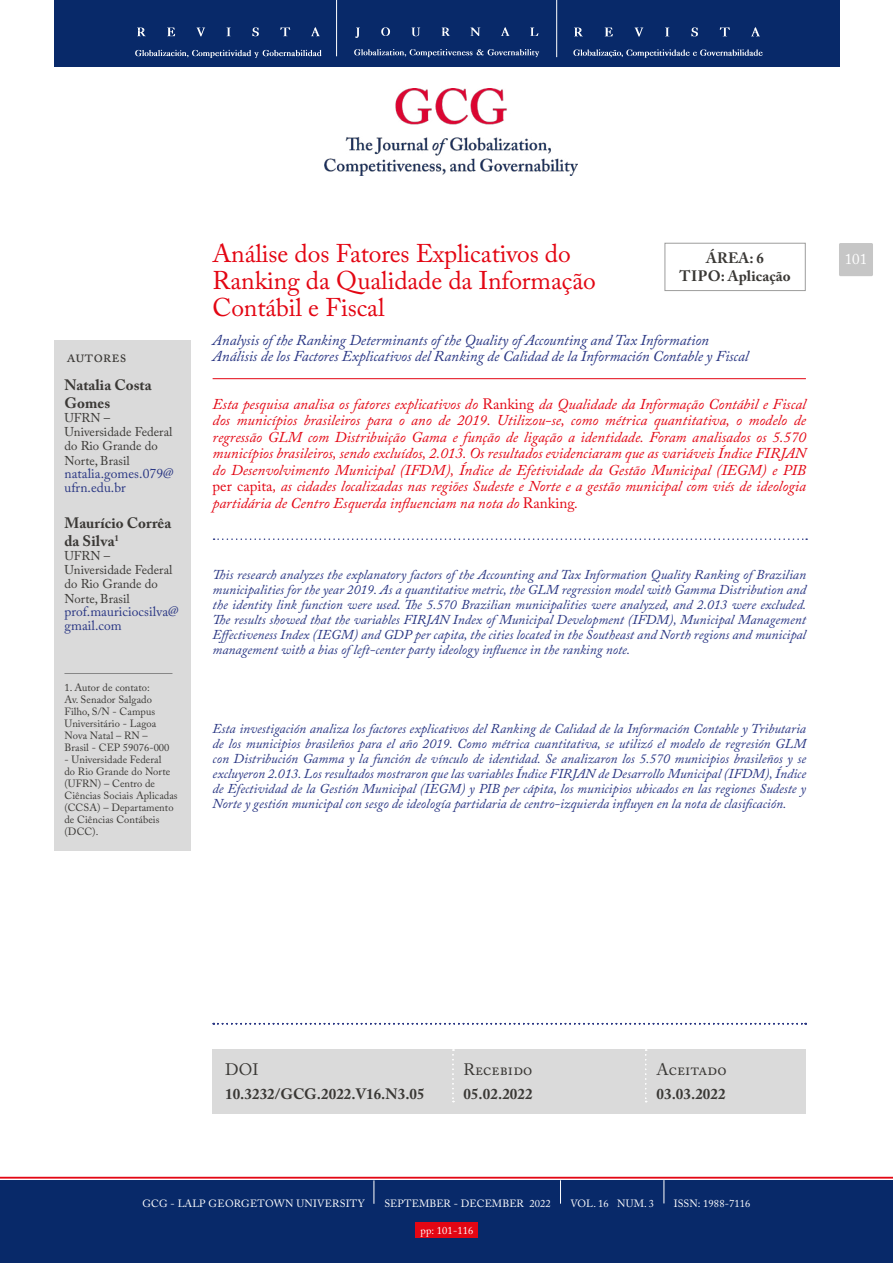
<style>
.page{position:relative;width:893px;height:1263px;background:#fff}
.page>*{position:absolute;margin:0;border:0;box-sizing:border-box;transform-origin:0 0}
.t1{font:25.5px/27px "Adobe Caslon Pro";letter-spacing:-.005em;color:#e30613}
.t2{font:16.5px "Adobe Caslon Pro";letter-spacing:.005em;color:#3a3835}
.t3{font:italic 15px/16.5px "Adobe Caslon Pro";color:#e30613;text-align:justify}
.t4{font:italic 15px/15.8px "Adobe Caslon Pro";letter-spacing:-.005em;color:#283583}
.t5{font:700 15px/18px "Adobe Caslon Pro";letter-spacing:.005em;color:#3a3835}
.t6{font:15px "Adobe Caslon Pro";color:#fff}
.t7{font:italic 13.5px/15px "Adobe Caslon Pro";color:#283583;text-align:justify}
.t8{font:13.5px/13.5px "Adobe Caslon Pro";color:#283583}
.t9{font:12.75px/14.2px "Adobe Caslon Pro";color:#3a3835}
.t10{font:10.5px/12px "Adobe Caslon Pro";letter-spacing:.005em;color:#3a3835}
.t11{font:10.5px "Adobe Caslon Pro";letter-spacing:.01em;color:#fff}
.s1{font-style:normal}
</style>
<div class="page">
<div style="left:0;top:1180px;width:893px;height:83px;background:#082969"></div>
<div style="left:54px;top:340px;width:137px;height:511px;background:#dadada"></div>
<div style="left:416px;top:1222px;width:62px;height:15px;background:#e30613"></div>
<div style="left:54px;top:0;width:785px;height:67px;background:#082969"></div>
<svg style="left:137px;top:28px;width:9px;height:8px"></svg>
<svg style="left:167px;top:28px;width:8px;height:8px"></svg>
<svg style="left:197px;top:28px;width:8px;height:8px"></svg>
<svg style="left:227px;top:28px;width:4px;height:8px"></svg>
<svg style="left:252px;top:27px;width:7px;height:9px"></svg>
<svg style="left:280px;top:27px;width:10px;height:9px"></svg>
<svg style="left:311px;top:27px;width:9px;height:9px"></svg>
<svg style="left:135px;top:50px;width:187px;height:8px"></svg>
<svg style="left:354px;top:49px;width:185px;height:8px"></svg>
<svg style="left:355px;top:28px;width:4px;height:10px"></svg>
<svg style="left:381px;top:27px;width:9px;height:9px"></svg>
<svg style="left:412px;top:28px;width:8px;height:8px"></svg>
<svg style="left:442px;top:28px;width:8px;height:8px"></svg>
<svg style="left:470px;top:28px;width:10px;height:8px"></svg>
<svg style="left:501px;top:27px;width:8px;height:9px"></svg>
<svg style="left:530px;top:28px;width:8px;height:8px"></svg>
<svg style="left:575px;top:28px;width:7px;height:8px"></svg>
<svg style="left:605px;top:28px;width:8px;height:8px"></svg>
<svg style="left:635px;top:28px;width:8px;height:9px"></svg>
<svg style="left:666px;top:28px;width:3px;height:8px"></svg>
<svg style="left:691px;top:27px;width:7px;height:9px"></svg>
<svg style="left:720px;top:27px;width:10px;height:9px"></svg>
<svg style="left:751px;top:27px;width:9px;height:9px"></svg>
<svg style="left:573px;top:49px;width:190px;height:9px"></svg>
<hr style="left:336px;top:0;width:1px;height:56px;background:#fff">
<hr style="left:556px;top:0;width:1px;height:57px;background:#fff">
<div style="left:839px;top:243px;width:34px;height:33px;background:#c6c6c6;border-radius:2px"></div>
<img style="left:325px;top:89px;width:253px;height:86px">
<hr style="left:213px;top:378px;width:593px;height:1px;background:#e30613">
<svg style="left:0;top:1177px;width:893px;height:27px"></svg>
<div style="left:213px;top:1049px;width:593px;height:65px;background:#dadada"></div>
<svg style="left:452px;top:1049px;width:2px;height:53px"></svg>
<svg style="left:645px;top:1049px;width:2px;height:53px"></svg>
<svg style="left:213px;top:1023px;width:593px;height:1px"></svg>
<svg style="left:214px;top:538px;width:593px;height:2px"></svg>
<hr style="left:64px;top:673px;width:108px;height:1px;background:#878787">
<div style="left:665px;top:243px;width:140px;height:48px;border:1px solid #9d9d9c"></div>
<p class="t2" style="left:67px;top:347px;width:61px">autores</p>
<p class="t5" style="left:64px;top:375px;width:89px">Natalia Costa<br>Gomes</p>
<p class="t9" style="left:64px;top:410px;width:109px">UFRN –<br>Universidade Federal do Rio Grande do<br>Norte, Brasil</p>
<p class="t8" style="left:64px;top:467px;width:111px">natalia.gomes.079@ ufrn.edu.br</p>
<p class="t5" style="left:64px;top:513px;width:108px">Maurício Corrêa da Silva<sup>1</sup></p>
<p class="t9" style="left:64px;top:548px;width:109px">UFRN –<br>Universidade Federal do Rio Grande do<br>Norte, Brasil</p>
<p class="t8" style="left:64px;top:605px;width:116px">prof.mauriciocsilva@ gmail.com</p>
<p class="t10" style="left:64px;top:681px;width:107px">1. Autor de contato:<br>Av. Senador Salgado<br>Filho, S/N - Campus<br>Universitário - Lagoa<br>Nova Natal – RN –<br>Brasil - CEP 59076-000</p>
<p class="t10" style="left:64px;top:753px;width:115px">- Universidade Federal<br>do Rio Grande do Norte (UFRN) – Centro de<br>Ciências Sociais Aplicadas (CCSA) – Departamento de Ciências Contábeis (DCC).</p>
<h1 class="t1" style="left:213px;top:239px;width:385px">Análise dos Fatores Explicativos do<br>Ranking da Qualidade da Informação<br>Contábil e Fiscal</h1>
<p class="t4" style="left:213px;top:332px;width:537px">Analysis of the Ranking Determinants of the Quality of Accounting and Tax Information<br>Análisis de los Factores Explicativos del Ranking de Calidad de la Información Contable y Fiscal</p>
<p class="t5" style="left:680px;top:249px;width:113px;text-align:center">ÁREA: 6<br>TIPO: Aplicação</p>
<p class="t3" style="left:213px;top:395px;width:595px">Esta pesquisa analisa os fatores explicativos do <span class="s1">Ranking</span> da Qualidade da Informação Contábil e Fiscal dos municípios brasileiros para o ano de 2019. Utilizou-se, como métrica quantitativa, o modelo de regressão GLM com Distribuição Gama e função de ligação a identidade. Foram analisados os 5.570 municípios brasileiros, sendo excluídos, 2.013. Os resultados evidenciaram que as variáveis Índice FIRJAN do Desenvolvimento Municipal (IFDM), Índice de Efetividade da Gestão Municipal (IEGM) e PIB <span class="s1">per capita</span>, as cidades localizadas nas regiões Sudeste e Norte e a gestão municipal com viés de ideologia partidária de Centro Esquerda influenciam na nota do <span class="s1">Ranking</span>.</p>
<p class="t7" style="left:213px;top:567px;width:595px">This research analyzes the explanatory factors of the Accounting and Tax Information Quality Ranking of Brazilian municipalities for the year 2019. As a quantitative metric, the GLM regression model with Gamma Distribution and the identity link function were used. The 5.570 Brazilian municipalities were analyzed, and 2.013 were excluded.<br>The results showed that the variables FIRJAN Index of Municipal Development (IFDM), Municipal Management Effectiveness Index (IEGM) and GDP per capita, the cities located in the Southeast and North regions and municipal management with a bias of left-center party ideology influence in the ranking note.</p>
<p class="t7" style="left:213px;top:721px;width:595px">Esta investigación analiza los factores explicativos del Ranking de Calidad de la Información Contable y Tributaria de los municipios brasileños para el año 2019. Como métrica cuantitativa, se utilizó el modelo de regresión GLM con Distribución Gamma y la función de vínculo de identidad. Se analizaron los 5.570 municipios brasileños y se excluyeron 2.013. Los resultados mostraron que las variables Índice FIRJAN de Desarrollo Municipal (IFDM), Índice de Efectividad de la Gestión Municipal (IEGM) y PIB per cápita, los municipios ubicados en las regiones Sudeste y Norte y gestión municipal con sesgo de ideología partidaria de centro-izquierda influyen en la nota de clasificación.</p>
<p class="t6" style="left:845px;top:250px;width:24px">101</p>
<p class="t2" style="left:463px;top:1060px;width:70px">Recebido</p>
<p class="t2" style="left:656px;top:1060px;width:71px">Aceitado</p>
<p class="t2" style="left:225px;top:1060px;width:35px">DOI</p>
<p class="t5" style="left:225px;top:1084px;width:201px">10.3232/GCG.2022.V16.N3.05</p>
<p class="t5" style="left:463px;top:1084px;width:71px">05.02.2022</p>
<p class="t5" style="left:656px;top:1084px;width:71px">03.03.2022</p>
<p class="t11" style="left:143px;top:1197px;width:224px">GCG - LALP GEORGETOWN UNIVERSITY</p>
<p class="t11" style="left:384px;top:1197px;width:168px">SEPTEMBER - DECEMBER 2022</p>
<p class="t11" style="left:570px;top:1197px;width:85px">VOL. 16 NUM. 3</p>
<p class="t11" style="left:674px;top:1197px;width:78px">ISSN: 1988-7116</p>
<p class="t11" style="left:421px;top:1224px;width:54px">pp: 101-116</p>
</div>
